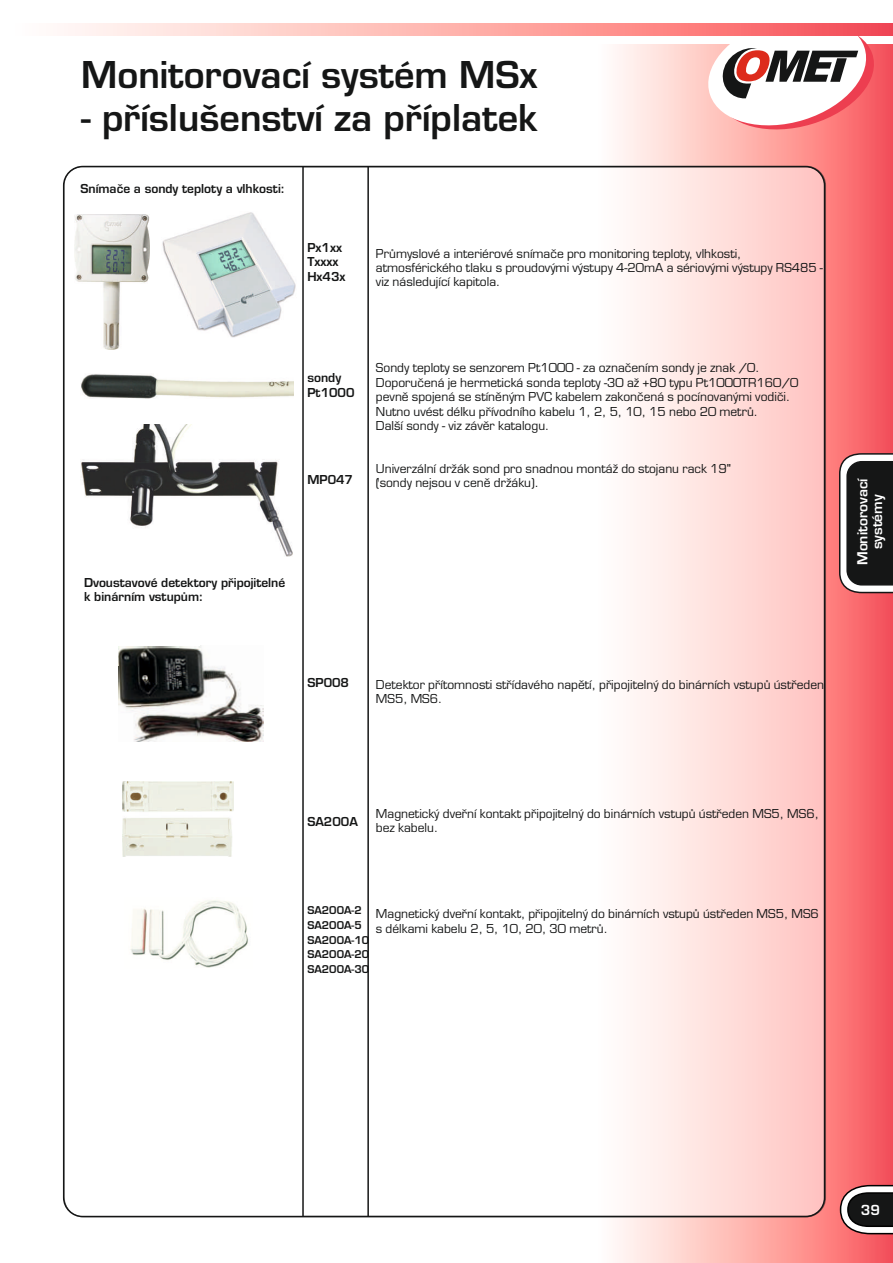
<style>
.page{position:relative;width:893px;height:1263px;background:#fff}
.page>*{position:absolute;margin:0;border:0;box-sizing:border-box;transform-origin:0 0}
.t1{font:700 36px "Euromode";color:#151616}
.t2{font:700 13.5px/14.5px "Euromode";color:#fff;text-align:center}
.t3{font:12px/14.4px "Euromode";color:#151616}
.t4{font:700 12px/14.5px "Euromode";color:#151616}
.t5{font:700 10.5px/14.7px "Euromode";color:#151616}
</style>
<div class="page">
<div style="left:595px;top:44px;width:298px;height:1219px;background:linear-gradient(to right,#fff,#fa5a5c)"></div>
<svg style="left:701px;top:23px;width:180px;height:114px"></svg>
<svg style="left:68px;top:24px;width:825px;height:12px;background:#fda7a5"></svg>
<svg style="left:838px;top:452px;width:55px;height:142px;background:#494343"></svg>
<svg style="left:839px;top:1184px;width:54px;height:51px"></svg>
<div style="left:64px;top:166px;width:762px;height:1051px;background:#fff;border:2px solid #151616;border-radius:19px;opacity:.5"></div>
<svg style="left:64px;top:167px;width:238px;height:1049px"></svg>
<hr style="left:302px;top:167px;width:2px;height:1049px;background:#151616">
<hr style="left:367px;top:167px;width:2px;height:1049px;background:#151616">
<img style="left:123px;top:782px;width:110px;height:75px">
<img style="left:125px;top:898px;width:127px;height:70px">
<img style="left:80px;top:425px;width:213px;height:132px">
<img style="left:118px;top:645px;width:146px;height:97px">
<img style="left:81px;top:374px;width:212px;height:24px">
<img style="left:74px;top:214px;width:76px;height:136px">
<img style="left:162px;top:211px;width:134px;height:128px">
<h1 class="t1" style="left:81px;top:60px;width:458px">Monitorovací systém MSx</h1>
<h1 class="t1" style="left:81px;top:103px;width:458px">- příslušenství za příplatek</h1>
<p class="t4" style="left:80px;top:182px;width:206px">Snímače a sondy teploty a vlhkosti:</p>
<p class="t4" style="left:307px;top:241px;width:40px">Px1xx<br>Txxxx<br>Hx43x</p>
<p class="t3" style="left:376px;top:247px;width:449px">Průmyslové a interiérové snímače pro monitoring teploty, vlhkosti, atmosférického tlaku s proudovými výstupy 4-20mA a sériovými výstupy RS485 - viz následující kapitola.</p>
<p class="t4" style="left:307px;top:372px;width:49px">sondy<br>Pt1000</p>
<p class="t4" style="left:307px;top:473px;width:47px">MP047</p>
<p class="t3" style="left:376px;top:362px;width:424px">Sondy teploty se senzorem Pt1000 - za označením sondy je znak /0.<br>Doporučená je hermetická sonda teploty -30 až +80 typu Pt1000TR160/0 pevně spojená se stíněným PVC kabelem zakončená s pocínovanými vodiči.<br>Nutno uvést délku přívodního kabelu 1, 2, 5, 10, 15 nebo 20 metrů.<br>Další sondy - viz závěr katalogu.</p>
<p class="t3" style="left:376px;top:463px;width:356px">Univerzální držák sond pro snadnou montáž do stojanu rack 19" (sondy nejsou v ceně držáku).</p>
<p class="t4" style="left:84px;top:576px;width:203px">Dvoustavové detektory připojitelné k binárním vstupům:</p>
<p class="t4" style="left:307px;top:676px;width:43px">SP008</p>
<p class="t3" style="left:376px;top:678px;width:450px">Detektor přítomnosti střídavého napětí, připojitelný do binárních vstupů ústředen<br>MS5, MS6.</p>
<p class="t2" style="left:857px;top:565px;width:88px;rotate:-90deg">Monitorovací systémy</p>
<p class="t4" style="left:307px;top:815px;width:52px">SA200A</p>
<p class="t3" style="left:376px;top:807px;width:444px">Magnetický dveřní kontakt připojitelný do binárních vstupů ústředen MS5, MS6, bez kabelu.</p>
<p class="t5" style="left:307px;top:904px;width:63px">SA200A-2<br>SA200A-5<br>SA200A-10<br>SA200A-20<br>SA200A-30</p>
<p class="t3" style="left:376px;top:908px;width:444px">Magnetický dveřní kontakt, připojitelný do binárních vstupů ústředen MS5, MS6 s délkami kabelu 2, 5, 10, 20, 30 metrů.</p>
<p class="t2" style="left:861px;top:1204px;width:21px">39</p>
</div>
